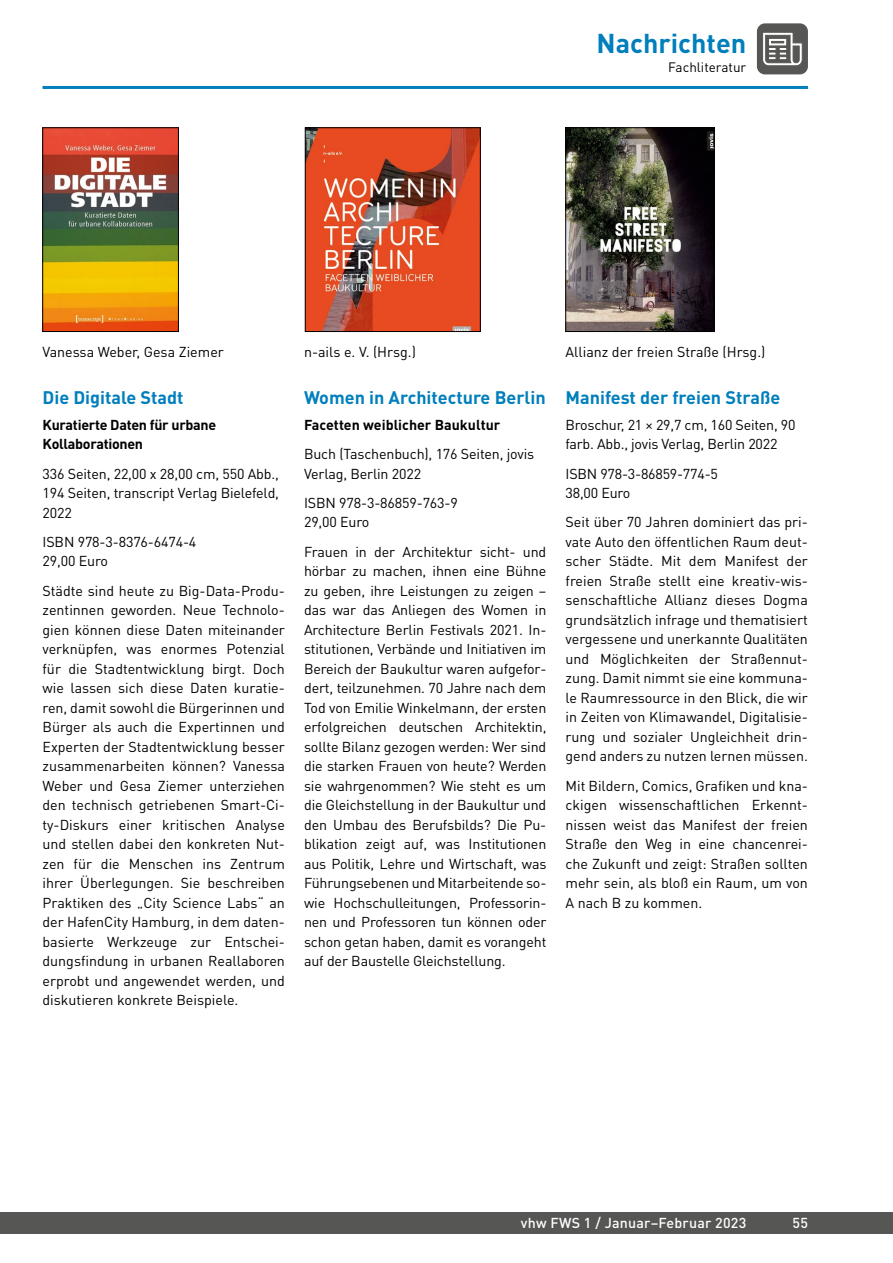
<style>
.page{position:relative;width:893px;height:1263px;background:#fff}
.page>*{position:absolute;margin:0;border:0;box-sizing:border-box;transform-origin:0 0}
.t1{font:700 27px "DIN Pro";color:#007fbc}
.t2{font:700 18px "DIN Pro";color:#007fbc}
.t3{font:14.25px/19.5px "DIN Pro";letter-spacing:-.01em;color:#000;text-align:justify}
.t4{font:700 14.25px/19.5px "DIN Pro";letter-spacing:-.02em;color:#000}
.t5{font:500 14.25px "DIN Pro";letter-spacing:.015em;color:#fff}
.t6{font:700 14.25px "DIN Pro";color:#000}
.t7{font:13.5px "DIN Pro";color:#000}
</style>
<div class="page">
<div style="left:0;top:1212px;width:893px;height:21px;background:#565655"></div>
<hr style="left:43px;top:86px;width:765px;height:3px;background:#007fbc">
<div style="left:757px;top:23px;width:51px;height:51px;background:#565655;border-radius:8px"></div>
<svg style="left:763px;top:32px;width:39px;height:34px"></svg>
<img style="left:307px;top:130px;width:171px;height:200px">
<div style="left:305px;top:128px;width:175px;height:204px;border:1px solid #000"></div>
<img style="left:568px;top:130px;width:144px;height:200px">
<div style="left:566px;top:128px;width:148px;height:204px;border:1px solid #000"></div>
<img style="left:45px;top:130px;width:132px;height:200px">
<div style="left:43px;top:128px;width:136px;height:204px;border:1px solid #000"></div>
<h1 class="t1" style="left:597px;top:25px;width:151px">Nachrichten</h1>
<p class="t7" style="left:668px;top:58px;width:79px">Fachliteratur</p>
<p class="t3" style="left:43px;top:342px;width:183px">Vanessa Weber, Gesa Ziemer</p>
<p class="t2" style="left:43px;top:385px;width:142px">Die Digitale Stadt</p>
<p class="t4" style="left:43px;top:414px;width:175px">Kuratierte Daten für urbane<br>Kollaborationen</p>
<p class="t3" style="left:43px;top:463px;width:238px">336 Seiten, 22,00 x 28,00 cm, 550 Abb., 194 Seiten, transcript Verlag Bielefeld, 2022</p>
<p class="t3" style="left:43px;top:531px;width:155px">ISBN 978-3-8376-6474-4<br>29,00 Euro</p>
<p class="t3" style="left:43px;top:580px;width:244px">Städte sind heute zu Big-Data-Produ&shy;zentinnen geworden. Neue Technolo&shy;gien können diese Daten miteinander verknüpfen, was enormes Potenzial für die Stadtentwicklung birgt. Doch wie lassen sich diese Daten kuratie&shy;ren, damit sowohl die Bürgerinnen und Bürger als auch die Expertinnen und Experten der Stadtentwicklung besser zusammenarbeiten können? Vanessa Weber und Gesa Ziemer unterziehen den technisch getriebenen Smart-Ci&shy;ty-Diskurs einer kritischen Analyse und stellen dabei den konkreten Nut&shy;zen für die Menschen ins Zentrum ihrer Überlegungen. Sie beschreiben Praktiken des „City Science Labs“ an der HafenCity Hamburg, in dem daten&shy;basierte Werkzeuge zur Entschei&shy;dungsfindung in urbanen Reallaboren erprobt und angewendet werden, und diskutieren konkrete Beispiele.</p>
<p class="t3" style="left:304px;top:342px;width:113px">n-ails e. V. (Hrsg.)</p>
<p class="t2" style="left:304px;top:385px;width:243px">Women in Architecture Berlin</p>
<p class="t6" style="left:304px;top:415px;width:198px">Facetten weiblicher Baukultur</p>
<p class="t3" style="left:304px;top:444px;width:232px">Buch (Taschenbuch), 176 Seiten, jovis<br>Verlag, Berlin 2022</p>
<p class="t3" style="left:304px;top:492px;width:155px">ISBN 978-3-86859-763-9<br>29,00 Euro</p>
<p class="t3" style="left:304px;top:541px;width:244px">Frauen in der Architektur sicht- und hörbar zu machen, ihnen eine Bühne zu geben, ihre Leistungen zu zeigen – das war das Anliegen des Women in Architecture Berlin Festivals 2021. In&shy;stitutionen, Verbände und Initiativen im Bereich der Baukultur waren aufgefor&shy;dert, teilzunehmen. 70 Jahre nach dem Tod von Emilie Winkelmann, der ersten erfolgreichen deutschen Architektin, sollte Bilanz gezogen werden: Wer sind die starken Frauen von heute? Werden sie wahrgenommen? Wie steht es um die Gleichstellung in der Baukultur und den Umbau des Berufsbilds? Die Pu&shy;blikation zeigt auf, was Institutionen aus Politik, Lehre und Wirtschaft, was Führungsebenen und Mitarbeitende so&shy;wie Hochschulleitungen, Professorin&shy;nen und Professoren tun können oder schon getan haben, damit es vorangeht auf der Baustelle Gleichstellung.</p>
<p class="t3" style="left:566px;top:342px;width:201px">Allianz der freien Straße (Hrsg.)</p>
<p class="t2" style="left:566px;top:385px;width:216px">Manifest der freien Straße</p>
<p class="t3" style="left:566px;top:414px;width:231px">Broschur, 21 × 29,7 cm, 160 Seiten, 90 farb. Abb., jovis Verlag, Berlin 2022</p>
<p class="t3" style="left:566px;top:463px;width:154px">ISBN 978-3-86859-774-5<br>38,00 Euro</p>
<p class="t3" style="left:566px;top:512px;width:244px">Seit über 70 Jahren dominiert das pri&shy;vate Auto den öffentlichen Raum deut&shy;scher Städte. Mit dem Manifest der freien Straße stellt eine kreativ-wis&shy;senschaftliche Allianz dieses Dogma grundsätzlich infrage und thematisiert vergessene und unerkannte Qualitäten und Möglichkeiten der Straßennut&shy;zung. Damit nimmt sie eine kommuna&shy;le Raumressource in den Blick, die wir in Zeiten von Klimawandel, Digitalisie&shy;rung und sozialer Ungleichheit drin&shy;gend anders zu nutzen lernen müssen.</p>
<p class="t3" style="left:566px;top:775px;width:244px">Mit Bildern, Comics, Grafiken und kna&shy;ckigen wissenschaftlichen Erkennt&shy;nissen weist das Manifest der freien Straße den Weg in eine chancenrei&shy;che Zukunft und zeigt: Straßen sollten mehr sein, als bloß ein Raum, um von A nach B zu kommen.</p>
<p class="t5" style="left:521px;top:1213px;width:227px">vhw FWS 1 / Januar–Februar 2023</p>
<p class="t5" style="left:792px;top:1213px;width:17px">55</p>
</div>
